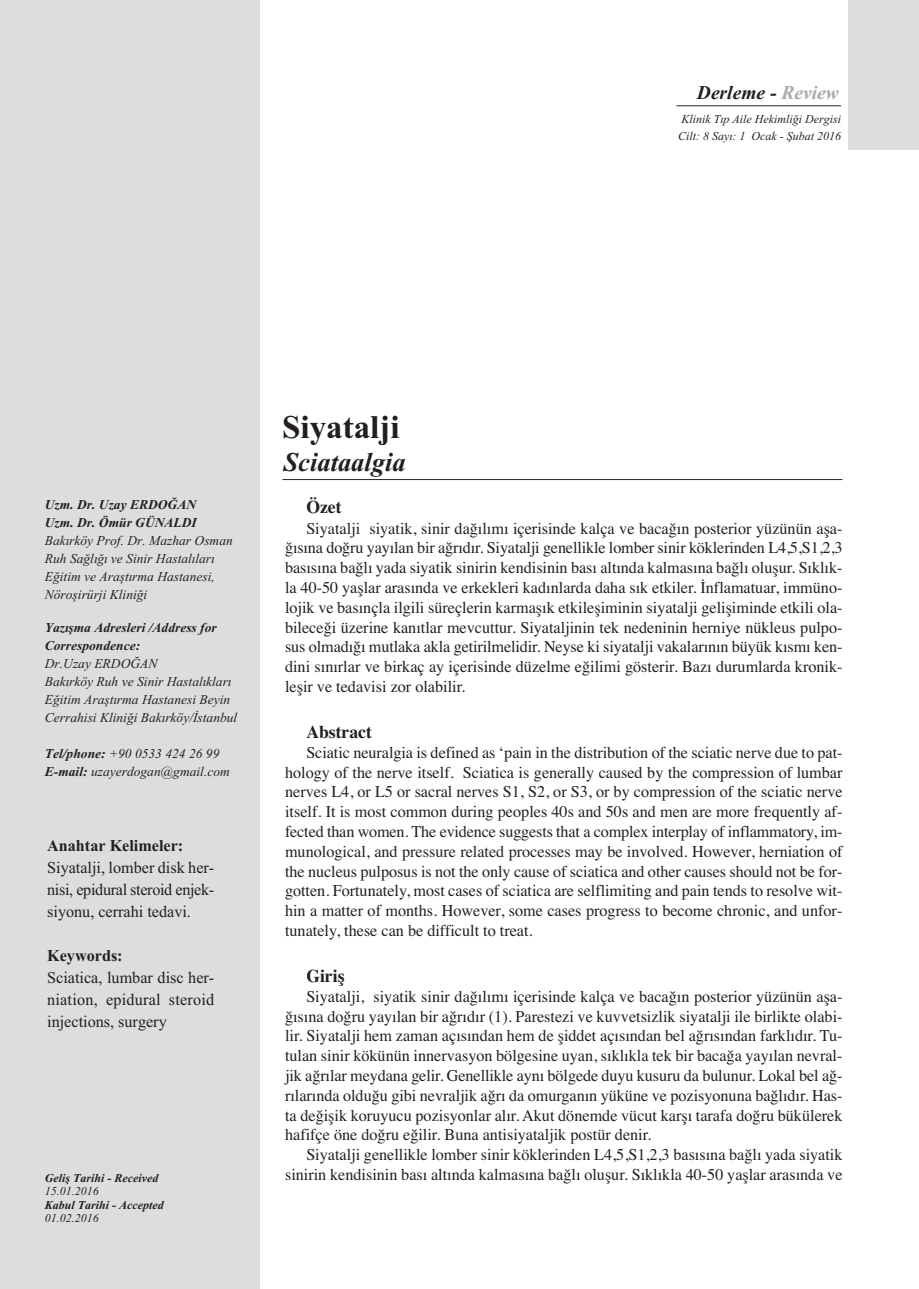
<style>
.page{position:relative;width:919px;height:1289px;background:#fff}
.page>*{position:absolute;margin:0;border:0;box-sizing:border-box;transform-origin:0 0}
.t1{font:700 33px "Times New Roman";color:#231f20}
.t2{font:italic 700 27px "Times New Roman";color:#231f20}
.t3{font:italic 700 19.5px "Times New Roman";color:#231f20}
.t4{font:700 18px "Times";color:#231f20}
.t5{font:16.5px/19.8px "Times";color:#231f20;text-align:justify}
.t6{font:16.5px/21.9px "Times New Roman";color:#231f20;text-align:justify}
.t7{font:700 16.5px "Times New Roman";color:#231f20}
.t8{font:italic 13.5px/18px "Times New Roman";color:#231f20}
.t9{font:italic 700 13.5px/18px "Times New Roman";color:#231f20}
.t10{font:italic 12px/16.6px "Times New Roman";color:#231f20}
.t11{font:italic 700 12px "Times New Roman";color:#231f20}
.s1{color:#a7a9ac}
.s2{font-weight:700}
</style>
<div class="page">
<div style="left:0;top:0;width:260px;height:1288px;background:#dcddde"></div>
<div style="left:848px;top:0;width:70px;height:149px;background:#dcddde"></div>
<hr style="left:282px;top:479px;width:560px;height:1px;background:#231f20">
<hr style="left:676px;top:105px;width:165px;height:1px;background:#231f20">
<p class="t3" style="left:696px;top:86px;width:143px">Derleme - <span class="s1">Review</span></p>
<p class="t10" style="left:678px;top:112px;width:164px">Klinik Tıp Aile Hekimliği Dergisi<br>Cilt: 8 Sayı: 1 Ocak - Şubat 2016</p>
<p class="t9" style="left:45px;top:497px;width:153px">Uzm. Dr. Uzay ERDOĞAN<br>Uzm. Dr. Ömür GÜNALDI</p>
<p class="t8" style="left:45px;top:533px;width:189px">Bakırköy Prof. Dr. Mazhar Osman<br>Ruh Sağlığı ve Sinir Hastalıları<br>Eğitim ve Araştırma Hastanesi,<br>Nöroşirürji Kliniği</p>
<p class="t9" style="left:45px;top:619px;width:173px">Yazışma Adresleri /Address for<br>Correspondence:</p>
<p class="t8" style="left:45px;top:655px;width:194px">Dr.Uzay ERDOĞAN<br>Bakırköy Ruh ve Sinir Hastalıkları<br>Eğitim Araştırma Hastanesi Beyin<br>Cerrahisi Kliniği Bakırköy/İstanbul</p>
<p class="t8" style="left:45px;top:745px;width:186px"><span class="s2">Tel/phone:</span> +90 0533 424 26 99<br><span class="s2">E-mail:</span> uzayerdogan@gmail.com</p>
<p class="t7" style="left:47px;top:836px;width:138px">Anahtar Kelimeler:</p>
<p class="t6" style="left:47px;top:858px;width:169px">Siyatalji, lomber disk her&shy;nisi, epidural steroid enjek&shy;siyonu, cerrahi tedavi.</p>
<p class="t7" style="left:47px;top:945px;width:77px">Keywords:</p>
<p class="t6" style="left:47px;top:968px;width:169px">Sciatica, lumbar disc her&shy;niation, epidural steroid injections, surgery</p>
<p class="t11" style="left:45px;top:1173px;width:115px">Geliş Tarihi - Received</p>
<p class="t10" style="left:45px;top:1184px;width:55px">15.01.2016</p>
<p class="t11" style="left:45px;top:1200px;width:121px">Kabul Tarihi - Accepted</p>
<p class="t10" style="left:45px;top:1211px;width:55px">01.02.2016</p>
<h1 class="t1" style="left:282px;top:407px;width:119px">Siyatalji</h1>
<h2 class="t2" style="left:283px;top:453px;width:124px">Sciataalgia</h2>
<p class="t4" style="left:306px;top:501px;width:37px">Özet</p>
<p class="t5" style="left:285px;top:519px;width:559px;text-indent:21px">Siyatalji siyatik, sinir dağılımı içerisinde kalça ve bacağın posterior yüzünün aşa&shy;ğısına doğru yayılan bir ağrıdır. Siyatalji genellikle lomber sinir köklerinden L4,5,S1,2,3 basısına bağlı yada siyatik sinirin kendisinin bası altında kalmasına bağlı oluşur. Sıklık&shy;la 40-50 yaşlar arasında ve erkekleri kadınlarda daha sık etkiler. İnflamatuar, immüno&shy;lojik ve basınçla ilgili süreçlerin karmaşık etkileşiminin siyatalji gelişiminde etkili ola&shy;bileceği üzerine kanıtlar mevcuttur. Siyataljinin tek nedeninin herniye nükleus pulpo&shy;sus olmadığı mutlaka akla getirilmelidir. Neyse ki siyatalji vakalarının büyük kısmı ken&shy;dini sınırlar ve birkaç ay içerisinde düzelme eğilimi gösterir. Bazı durumlarda kronik&shy;leşir ve tedavisi zor olabilir.</p>
<p class="t4" style="left:306px;top:725px;width:67px">Abstract</p>
<p class="t5" style="left:285px;top:743px;width:559px;text-indent:21px">Sciatic neuralgia is defined as ‘pain in the distribution of the sciatic nerve due to pat&shy;hology of the nerve itself. Sciatica is generally caused by the compression of lumbar nerves L4, or L5 or sacral nerves S1, S2, or S3, or by compression of the sciatic nerve itself. It is most common during peoples 40s and 50s and men are more frequently af&shy;fected than women. The evidence suggests that a complex interplay of inflammatory, im&shy;munological, and pressure related processes may be involved. However, herniation of the nucleus pulposus is not the only cause of sciatica and other causes should not be for&shy;gotten. Fortunately, most cases of sciatica are selflimiting and pain tends to resolve wit&shy;hin a matter of months. However, some cases progress to become chronic, and unfor&shy;tunately, these can be difficult to treat.</p>
<p class="t4" style="left:306px;top:969px;width:40px">Giriş</p>
<p class="t5" style="left:285px;top:987px;width:559px;text-indent:21px">Siyatalji, siyatik sinir dağılımı içerisinde kalça ve bacağın posterior yüzünün aşa&shy;ğısına doğru yayılan bir ağrıdır (1). Parestezi ve kuvvetsizlik siyatalji ile birlikte olabi&shy;lir. Siyatalji hem zaman açısından hem de şiddet açısından bel ağrısından farklıdır. Tu&shy;tulan sinir kökünün innervasyon bölgesine uyan, sıklıkla tek bir bacağa yayılan nevral&shy;jik ağrılar meydana gelir. Genellikle aynı bölgede duyu kusuru da bulunur. Lokal bel ağ&shy;rılarında olduğu gibi nevraljik ağrı da omurganın yüküne ve pozisyonuna bağlıdır. Has&shy;ta değişik koruyucu pozisyonlar alır. Akut dönemde vücut karşı tarafa doğru bükülerek hafifçe öne doğru eğilir. Buna antisiyataljik postür denir.</p>
<p class="t5" style="left:285px;top:1146px;width:559px;text-align:right">Siyatalji genellikle lomber sinir köklerinden L4,5,S1,2,3 basısına bağlı yada siyatik sinirin kendisinin bası altında kalmasına bağlı oluşur. Sıklıkla 40-50 yaşlar arasında ve</p>
</div>
